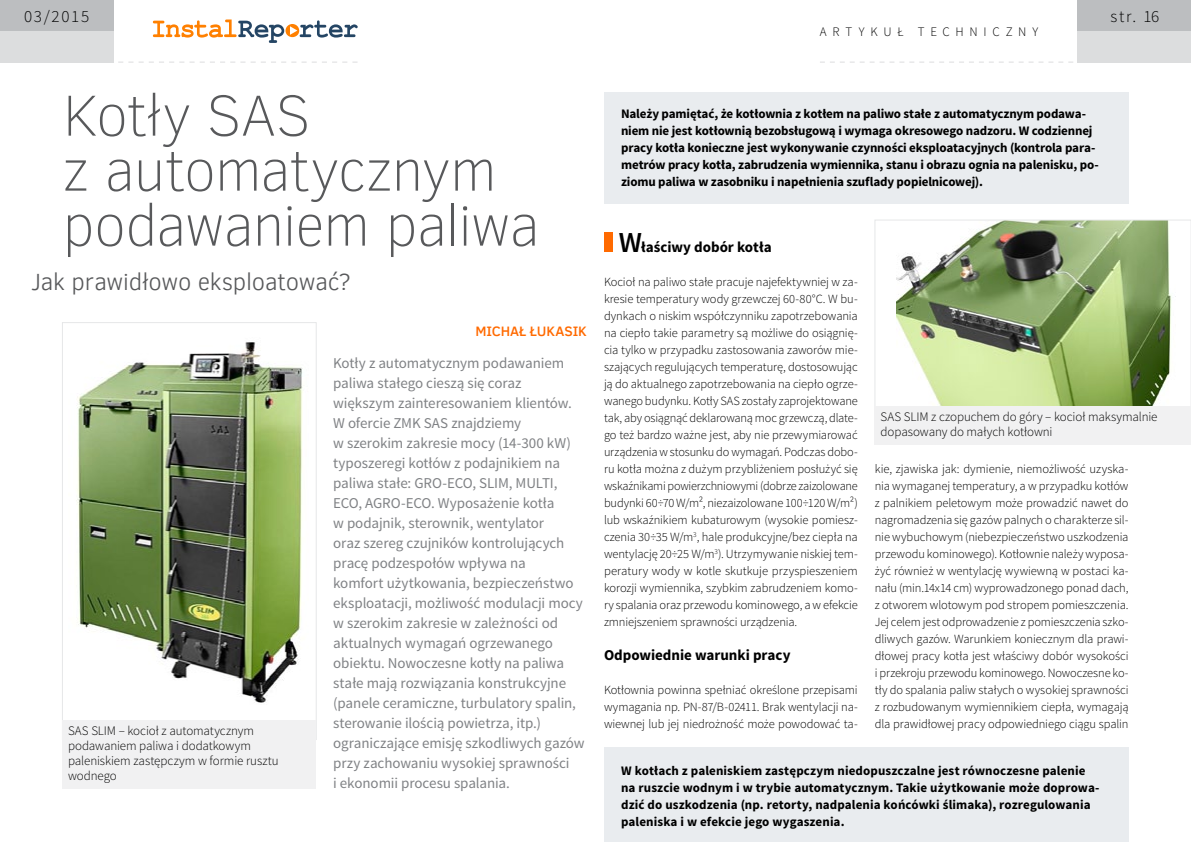
<style>
.page{position:relative;width:1191px;height:842px;background:#fff}
.page>*{position:absolute;margin:0;border:0;box-sizing:border-box;transform-origin:0 0}
.t1{font:100 59px/55px "Clear Sans";letter-spacing:-.025em;color:#58595b}
.t2{font:300 24px "Clear Sans";letter-spacing:-.01em;color:#58595b}
.t3{font:300 17px "Source Sans Pro";letter-spacing:.1em;color:#000}
.t4{font:15px/20px "Source Sans Pro";letter-spacing:-.01em;color:#808285}
.t5{font:700 15px "Source Sans Pro";color:#000}
.t6{font:500 14px "Clear Sans";letter-spacing:-.01em;color:#ff6a00}
.t7{font:700 13px/17px "Source Sans Pro";letter-spacing:-.01em;color:#000}
.t8{font:300 13px/15px "Source Sans Pro";letter-spacing:-.005em;color:#000}
.t9{font:300 13px "Source Sans Pro";letter-spacing:.44em;color:#000}
.t10{font:300 12.5px/17px "Source Sans Pro";letter-spacing:-.01em;color:#000;text-align:justify}
.s1{font-weight:600;font-size:29px}
</style>
<div class="page">
<div style="left:1077px;top:0;width:114px;height:31px;background:#bcbec0"></div>
<div style="left:1077px;top:31px;width:114px;height:31px;background:#dcddde"></div>
<svg style="left:153px;top:20px;width:204px;height:23px"></svg>
<div style="left:0;top:0;width:113px;height:31px;background:#bcbec0"></div>
<div style="left:0;top:31px;width:113px;height:31px;background:#dcddde"></div>
<svg style="left:108px;top:62px;width:249px;height:1px"></svg>
<svg style="left:820px;top:62px;width:263px;height:1px"></svg>
<div style="left:604px;top:232px;width:8px;height:20px;background:#ff6a00"></div>
<img style="left:76px;top:342px;width:227px;height:361px">
<img style="left:896px;top:222px;width:276px;height:183px">
<div style="left:874px;top:220px;width:317px;height:187px;border:1px solid #e6e7e8"></div>
<div style="left:62px;top:720px;width:254px;height:69px;background:#f1f1f2"></div>
<div style="left:875px;top:406px;width:316px;height:39px;background:#f1f1f2"></div>
<div style="left:604px;top:92px;width:524px;height:111px;background:#e9ecef"></div>
<div style="left:604px;top:748px;width:524px;height:94px;background:#e9ecef"></div>
<h3 class="t3" style="left:24px;top:6px;width:67px">03/2015</h3>
<h3 class="t3" style="left:1110px;top:6px;width:50px">str. 16</h3>
<p class="t9" style="left:820px;top:24px;width:220px">artykuł techniczny</p>
<h1 class="t1" style="left:62px;top:88px;width:479px">Kotły SAS<br>z automatycznym podawaniem paliwa</h1>
<h2 class="t2" style="left:31px;top:266px;width:321px">Jak prawidłowo eksploatować?</h2>
<p class="t6" style="left:475px;top:321px;width:113px">MICHAŁ ŁUKASIK</p>
<p class="t8" style="left:68px;top:723px;width:212px">SAS SLIM – kocioł z automatycznym podawaniem paliwa i dodatkowym paleniskiem zastępczym w formie rusztu wodnego</p>
<p class="t4" style="left:333px;top:353px;width:253px">Kotły z automatycznym podawaniem paliwa stałego cieszą się coraz większym zainteresowaniem klientów.<br>W ofercie ZMK SAS znajdziemy<br>w szerokim zakresie mocy (14-300 kW) typoszeregi kotłów z podajnikiem na paliwa stałe: GRO-ECO, SLIM, MULTI, ECO, AGRO-ECO. Wyposażenie kotła<br>w podajnik, sterownik, wentylator<br>oraz szereg czujników kontrolujących pracę podzespołów wpływa na<br>komfort użytkowania, bezpieczeństwo eksploatacji, możliwość modulacji mocy w szerokim zakresie w zależności od aktualnych wymagań ogrzewanego obiektu. Nowoczesne kotły na paliwa stałe mają rozwiązania konstrukcyjne (panele ceramiczne, turbulatory spalin, sterowanie ilością powietrza, itp.) ograniczające emisję szkodliwych gazów przy zachowaniu wysokiej sprawności<br>i ekonomii procesu spalania.</p>
<p class="t7" style="left:621px;top:106px;width:479px">Należy pamiętać, że kotłownia z kotłem na paliwo stałe z automatycznym podawa&shy;niem nie jest kotłownią bezobsługową i wymaga okresowego nadzoru. W codziennej pracy kotła konieczne jest wykonywanie czynności eksploatacyjnych (kontrola para&shy;metrów pracy kotła, zabrudzenia wymiennika, stanu i obrazu ognia na palenisku, po&shy;ziomu paliwa w zasobniku i napełnienia szuflady popielnicowej).</p>
<p class="t5" style="left:619px;top:238px;width:154px"><span class="s1">W</span>łaściwy dobór kotła</p>
<p class="t10" style="left:604px;top:274px;width:255px">Kocioł na paliwo stałe pracuje najefektywniej w za&shy;kresie temperatury wody grzewczej 60-80°C. W bu&shy;dynkach o niskim współczynniku zapotrzebowania na ciepło takie parametry są możliwe do osiągnię&shy;cia tylko w przypadku zastosowania zaworów mie&shy;szających regulujących temperaturę, dostosowując ją do aktualnego zapotrzebowania na ciepło ogrze&shy;wanego budynku. Kotły SAS zostały zaprojektowane tak, aby osiągnąć deklarowaną moc grzewczą, dlate&shy;go też bardzo ważne jest, aby nie przewymiarować urządzenia w stosunku do wymagań. Podczas dobo&shy;ru kotła można z dużym przybliżeniem posłużyć się wskaźnikami powierzchniowymi (dobrze zaizolowane budynki 60÷70 W/m², niezaizolowane 100÷120 W/m²) lub wskaźnikiem kubaturowym (wysokie pomiesz&shy;czenia 30÷35 W/m<sup>3</sup>, hale produkcyjne/bez ciepła na wentylację 20÷25 W/m<sup>3</sup>). Utrzymywanie niskiej tem&shy;peratury wody w kotle skutkuje przyspieszeniem korozji wymiennika, szybkim zabrudzeniem komo&shy;ry spalania oraz przewodu kominowego, a w efekcie zmniejszeniem sprawności urządzenia.</p>
<p class="t5" style="left:604px;top:646px;width:188px">Odpowiednie warunki pracy</p>
<p class="t10" style="left:604px;top:682px;width:255px">Kotłownia powinna spełniać określone przepisami wymagania np. PN-87/B-02411. Brak wentylacji na&shy;wiewnej lub jej niedrożność może powodować ta-</p>
<p class="t8" style="left:880px;top:410px;width:278px">SAS SLIM z czopuchem do góry – kocioł maksymalnie dopasowany do małych kotłowni</p>
<p class="t10" style="left:874px;top:461px;width:255px">kie, zjawiska jak: dymienie, niemożliwość uzyska&shy;nia wymaganej temperatury, a w przypadku kotłów z palnikiem peletowym może prowadzić nawet do nagromadzenia się gazów palnych o charakterze sil&shy;nie wybuchowym (niebezpieczeństwo uszkodzenia przewodu kominowego). Kotłownie należy wyposa&shy;żyć również w wentylację wywiewną w postaci ka&shy;nału (min.14x14 cm) wyprowadzonego ponad dach, z otworem wlotowym pod stropem pomieszczenia.<br>Jej celem jest odprowadzenie z pomieszczenia szko&shy;dliwych gazów. Warunkiem koniecznym dla prawi&shy;dłowej pracy kotła jest właściwy dobór wysokości i przekroju przewodu kominowego. Nowoczesne ko&shy;tły do spalania paliw stałych o wysokiej sprawności z rozbudowanym wymiennikiem ciepła, wymagają dla prawidłowej pracy odpowiedniego ciągu spalin</p>
<p class="t7" style="left:621px;top:762px;width:480px">W kotłach z paleniskiem zastępczym niedopuszczalne jest równoczesne palenie na ruszcie wodnym i w trybie automatycznym. Takie użytkowanie może doprowa&shy;dzić do uszkodzenia (np. retorty, nadpalenia końcówki ślimaka), rozregulowania paleniska i w efekcie jego wygaszenia.</p>
</div>
